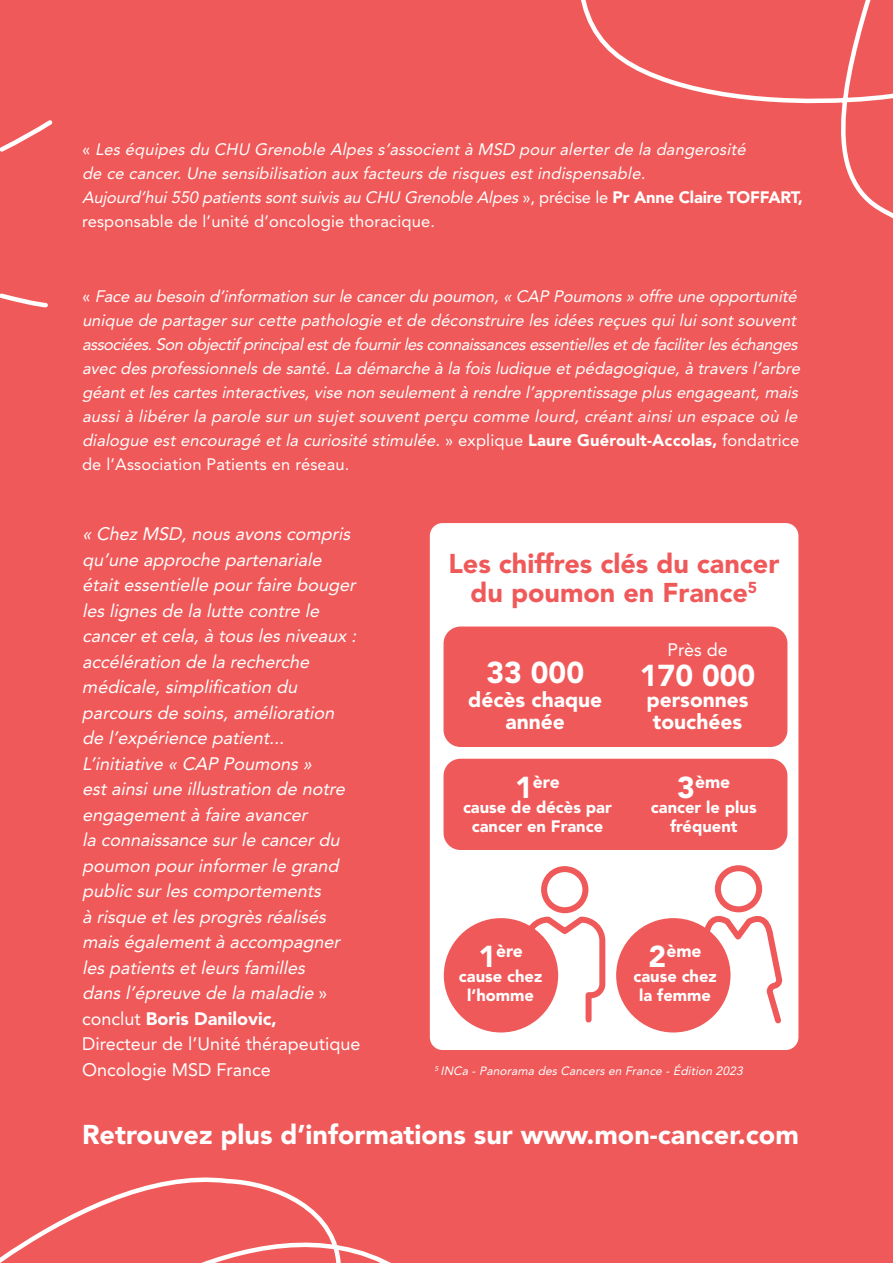
<style>
.page{position:relative;width:893px;height:1263px;background:#f05959}
.page>*{position:absolute;margin:0;border:0;box-sizing:border-box;transform-origin:0 0}
.t1{font:900 30px "Avenir LT Std";color:#fff}
.t2{font:900 27px "Avenir LT Std";color:#fff}
.t3{font:900 27px/28.5px "Avenir LT Std";color:#f05959;text-align:center}
.t4{font:900 21px/22.5px "Avenir LT Std";color:#fff;text-align:center}
.t5{font:italic 18px/25.5px "Avenir LT Std";color:#fff}
.t6{font:18px "Avenir LT Std";color:#fff}
.t7{font:900 17.55px "Avenir LT Std";color:#fff}
.t8{font:italic 16.5px/24px "Avenir LT Std";letter-spacing:-.005em;color:#fff}
.t9{font:900 16.5px/19.5px "Avenir LT Std";color:#fff;text-align:center}
.t10{font:italic 12px "Avenir LT Std";color:#fff}
.s1{font-style:normal}
.s2{font-weight:900;font-style:normal}
.s3{font-size:30px}
</style>
<div class="page">
<svg style="left:581px;top:0;width:312px;height:219px"></svg>
<svg style="left:0;top:120px;width:53px;height:188px"></svg>
<div style="left:430px;top:523px;width:368px;height:527px;background:#fff;border-radius:13px"></div>
<svg style="left:521px;top:866px;width:85px;height:159px"></svg>
<svg style="left:693px;top:865px;width:90px;height:159px"></svg>
<div style="left:531px;top:993px;width:24px;height:39px;background:#fff"></div>
<svg style="left:686px;top:1019px;width:24px;height:12px"></svg>
<div style="left:444px;top:918px;width:114px;height:114px;background:#f05959;border-radius:50%"></div>
<div style="left:616px;top:918px;width:114px;height:114px;background:#f05959;border-radius:50%"></div>
<div style="left:444px;top:759px;width:343px;height:91px;background:#f05959;border-radius:17px"></div>
<div style="left:444px;top:626px;width:343px;height:121px;background:#f05959;border-radius:17px"></div>
<svg style="left:0;top:1177px;width:391px;height:86px"></svg>
<p class="t8" style="left:82px;top:138px;width:722px"><span class="s1">«</span> Les équipes du CHU Grenoble Alpes s’associent à MSD pour alerter de la dangerosité<br>de ce cancer. Une sensibilisation aux facteurs de risques est indispensable.<br>Aujourd’hui550 patientssontsuivisau CHU Grenoble Alpes<span class="s1">» , p ré c i s e l e</span> <span class="s2">P r A n n e C l a i re TO F FA RT, </span><span class="s1">responsable de l’unité d’oncologie thoracique.</span></p>
<p class="t8" style="left:82px;top:284px;width:723px"><span class="s1">«</span> Face au besoin d’information surle cancerdu poumon,« CAP Poumons» offre une opportunité unique de partagersurcette pathologie etde déconstruire les idées reçues quiluisontsouvent associées.Son objectif principalestde fournirlesconnaissancesessentiellesetde faciliterleséchanges avec des professionnels de santé.La démarche à la fois ludique etpédagogique,à travers l’arbre géantetlescartesinteractives,vise non seulementà rendre l’apprentissage plusengageant,mais aussi à libérer la parole sur un sujet souvent perçu comme lourd, créant ainsi un espace où le dialogue est encouragé et la curiosité stimulée. <span class="s1">» explique</span> <span class="s2">Laure Guéroult-Accolas,</span> <span class="s1">fondatrice de l’Association Patients en réseau.</span></p>
<p class="t5" style="left:82px;top:521px;width:280px">« Chez MSD,nous avons compris qu’une approche partenariale étaitessentielle pourfaire bouger les lignes de la lutte contre le canceretcela,à tous les niveaux : accélération de la recherche médicale,simplification du parcours de soins,amélioration de l’expérience patient...<br>L’initiative « CAP Poumons » estainsiune illustration de notre engagementà faire avancer<br>la connaissance surle cancerdu poumon pourinformerle grand public surles comportements<br>à risque etles progrès réalisés mais égalementà accompagner les patients etleurs familles<br>dans l’épreuve de la maladie <span class="s1">» conclut</span> <span class="s2">Boris Danilovic,<br></span><span class="s1">Directeur de l’Unité thérapeutique<br>Oncologie MSD France</span></p>
<h2 class="t3" style="left:448px;top:549px;width:333px">Les chiffres clés du cancer du poumon en France<sup>5</sup></h2>
<h1 class="t1" style="left:486px;top:654px;width:99px">33 000</h1>
<p class="t4" style="left:468px;top:688px;width:136px">décès chaque année</p>
<p class="t7" style="left:515px;top:771px;width:46px"><span class="s3">1</span>ère</p>
<p class="t9" style="left:463px;top:797px;width:150px">cause de décès par cancer en France</p>
<p class="t6" style="left:667px;top:639px;width:62px">Près de</p>
<h1 class="t1" style="left:640px;top:657px;width:117px">170 000</h1>
<p class="t4" style="left:646px;top:688px;width:104px">personnes touchées</p>
<p class="t7" style="left:677px;top:771px;width:55px"><span class="s3">3</span>ème</p>
<p class="t9" style="left:651px;top:797px;width:107px">cancer le plus fréquent</p>
<p class="t7" style="left:478px;top:940px;width:46px"><span class="s3">1</span>ère</p>
<p class="t9" style="left:459px;top:966px;width:85px">cause chez l’homme</p>
<p class="t7" style="left:649px;top:940px;width:55px"><span class="s3">2</span>ème</p>
<p class="t9" style="left:633px;top:966px;width:85px">cause chez la femme</p>
<p class="t10" style="left:435px;top:1063px;width:312px"><sup>5</sup> INCa - Panorama des Cancers en France - Édition 2023</p>
<h2 class="t2" style="left:82px;top:1118px;width:718px">Retrouvez plus d’informations sur www.mon-cancer.com</h2>
</div>
